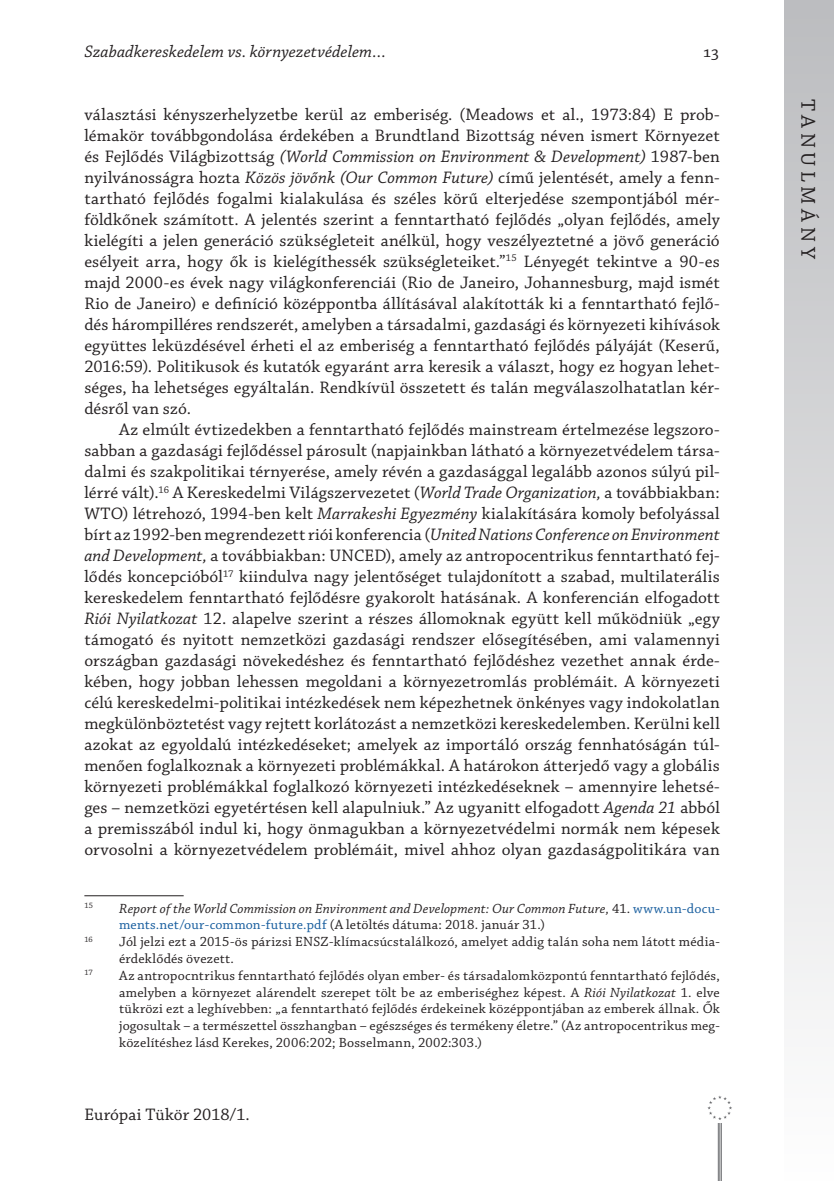
<style>
.page{position:relative;width:834px;height:1181px;background:#fff}
.page>*{position:absolute;margin:0;border:0;box-sizing:border-box;transform-origin:0 0}
.t1{font:21px "Chaparral Pro";letter-spacing:.21em;color:#231f20}
._1__Body{font:17.5px/21px "Chaparral Pro";letter-spacing:.005em;color:#231f20;text-align:justify}
.t2{font:italic 17.5px "Chaparral Pro";letter-spacing:.005em;color:#231f20}
.Footnote_text{font:14px/16.8px "Chaparral Pro";letter-spacing:.015em;color:#231f20}
.Footnote_text-2{font:italic 14px/16.8px "Chaparral Pro";letter-spacing:.01em;color:#231f20}
.Footnote_text-3{font:8.22px "Chaparral Pro";color:#231f20}
.s1{font-style:italic}
.s2{font-style:normal}
.s3{font-style:normal;color:#175d9e}
</style>
<div class="page">
<div style="left:784px;top:0;width:49px;height:1181px;background:linear-gradient(to bottom,#bbbcbf,#fefefe)"></div>
<hr style="left:717px;top:1107px;width:1px;height:74px;background:#6c6d70">
<hr style="left:719px;top:1107px;width:1px;height:74px;background:#6c6d70">
<hr style="left:720px;top:1107px;width:1px;height:74px;background:#6c6d70">
<div style="left:704px;top:1093px;width:30px;height:29px;background:#fff"></div>
<svg style="left:707px;top:1095px;width:25px;height:25px"></svg>
<hr style="left:84px;top:895px;width:100px;height:1px;background:#231f20">
<p class="t2" style="left:84px;top:42px;width:303px">Szabadkereskedelem vs. környezetvédelem…</p>
<p class="_1__Body" style="left:702px;top:42px;width:19px">13</p>
<p class="_1__Body" style="left:84px;top:105px;width:637px">választási kényszerhelyzetbe kerül az emberiség. (Meadows et al., 1973:84) E prob&shy;lémakör továbbgondolása érdekében a Brundtland Bizottság néven ismert Környezet és Fejlődés Világbizottság <span class="s1">(World Commission on Environment &amp; Development)</span> 1987-ben nyilvánosságra hozta <span class="s1">Közös jövőnk (Our Common Future)</span> című jelentését, amely a fenn&shy;tartható fejlődés fogalmi kialakulása és széles körű elterjedése szempontjából mér&shy;földkőnek számított. A jelentés szerint a fenntartható fejlődés „olyan fejlődés, amely kielégíti a jelen generáció szükségleteit anélkül, hogy veszélyeztetné a jövő generáció esélyeit arra, hogy ők is kielégíthessék szükségleteiket.”<sup>15</sup> Lényegét tekintve a 90-es majd 2000-es évek nagy világkonferenciái (Rio de Janeiro, Johannesburg, majd ismét Rio de Janeiro) e definíció középpontba állításával alakították ki a fenntartható fejlő&shy;dés hárompilléres rendszerét, amelyben a társadalmi, gazdasági és környezeti kihívások együttes leküzdésével érheti el az emberiség a fenntartható fejlődés pályáját (Keserű, 2016:59). Politikusok és kutatók egyaránt arra keresik a választ, hogy ez hogyan lehet&shy;séges, ha lehetséges egyáltalán. Rendkívül összetett és talán megválaszolhatatlan kér&shy;désről van szó.</p>
<p class="_1__Body" style="left:84px;top:420px;width:637px;text-indent:35px">Az elmúlt évtizedekben a fenntartható fejlődés mainstream értelmezése legszoro&shy;sabban a gazdasági fejlődéssel párosult (napjainkban látható a környezetvédelem társa&shy;dalmi és szakpolitikai térnyerése, amely révén a gazdasággal legalább azonos súlyú pil&shy;lérré vált).<sup>16</sup> A Kereskedelmi Világszervezetet (<span class="s1">World Trade Organization,</span> a továbbiakban:<br>WTO) létrehozó, 1994-ben kelt <span class="s1">Marrakeshi Egyezmény</span> kialakítására komoly befolyással bírt az 1992-ben megrendezett riói konferencia (<span class="s1">United Nations Conference on Environment and Development,</span> a továbbiakban: UNCED), amely az antropocentrikus fenntartható fej&shy;lődés koncepcióból<sup>17</sup> kiindulva nagy jelentőséget tulajdonított a szabad, multilaterális kereskedelem fenntartható fejlődésre gyakorolt hatásának. A konferencián elfogadott <span class="s1">Riói Nyilatkozat</span> 12. alapelve szerint a részes állomoknak együtt kell működniük „egy támogató és nyitott nemzetközi gazdasági rendszer elősegítésében, ami valamennyi országban gazdasági növekedéshez és fenntartható fejlődéshez vezethet annak érde&shy;kében, hogy jobban lehessen megoldani a környezetromlás problémáit. A környezeti célú kereskedelmi-politikai intézkedések nem képezhetnek önkényes vagy indokolatlan megkülönböztetést vagy rejtett korlátozást a nemzetközi kereskedelemben. Kerülni kell azokat az egyoldalú intézkedéseket; amelyek az importáló ország fennhatóságán túl&shy;menően foglalkoznak a környezeti problémákkal. A határokon átterjedő vagy a globális környezeti problémákkal foglalkozó környezeti intézkedéseknek – amennyire lehetsé&shy;ges – nemzetközi egyetértésen kell alapulniuk.” Az ugyanitt elfogadott <span class="s1">Agenda 21</span> abból a premisszából indul ki, hogy önmagukban a környezetvédelmi normák nem képesek orvosolni a környezetvédelem problémáit, mivel ahhoz olyan gazdaságpolitikára van</p>
<p class="Footnote_text-3" style="left:84px;top:900px;width:10px">15</p>
<p class="Footnote_text-2" style="left:119px;top:900px;width:602px">Report of the World Commission on Environment and Development: Our Common Future, <span class="s2">41.</span> <span class="s3">www.un-docu&shy;ments.net/our-common-future.pdf</span> <span class="s2">(A letöltés dátuma: 2018. január 31.)</span></p>
<p class="Footnote_text-3" style="left:84px;top:934px;width:10px">16</p>
<p class="Footnote_text" style="left:119px;top:934px;width:602px">Jól jelzi ezt a 2015-ös párizsi ENSZ-klímacsúcstalálkozó, amelyet addig talán soha nem látott média&shy;érdeklődés övezett.</p>
<p class="Footnote_text-3" style="left:84px;top:968px;width:10px">17</p>
<p class="Footnote_text" style="left:119px;top:967px;width:602px;text-align:justify">Az antropocntrikus fenntartható fejlődés olyan ember- és társadalomközpontú fenntartható fejlődés, amelyben a környezet alárendelt szerepet tölt be az emberiséghez képest. A <span class="s1">Riói Nyilatkozat</span> 1. elve tükrözi ezt a leghívebben: „a fenntartható fejlődés érdekeinek középpontjában az emberek állnak. Ők jogosultak – a természettel összhangban – egészséges és termékeny életre.” (Az antropocentrikus meg&shy;közelítéshez lásd Kerekes, 2006:202; Bosselmann, 2002:303.)</p>
<p class="_1__Body" style="left:84px;top:1105px;width:167px">Európai Tükör 2018/1.</p>
<p class="t1" style="left:819px;top:99px;width:161px;rotate:90deg">TANULMÁNY</p>
</div>
